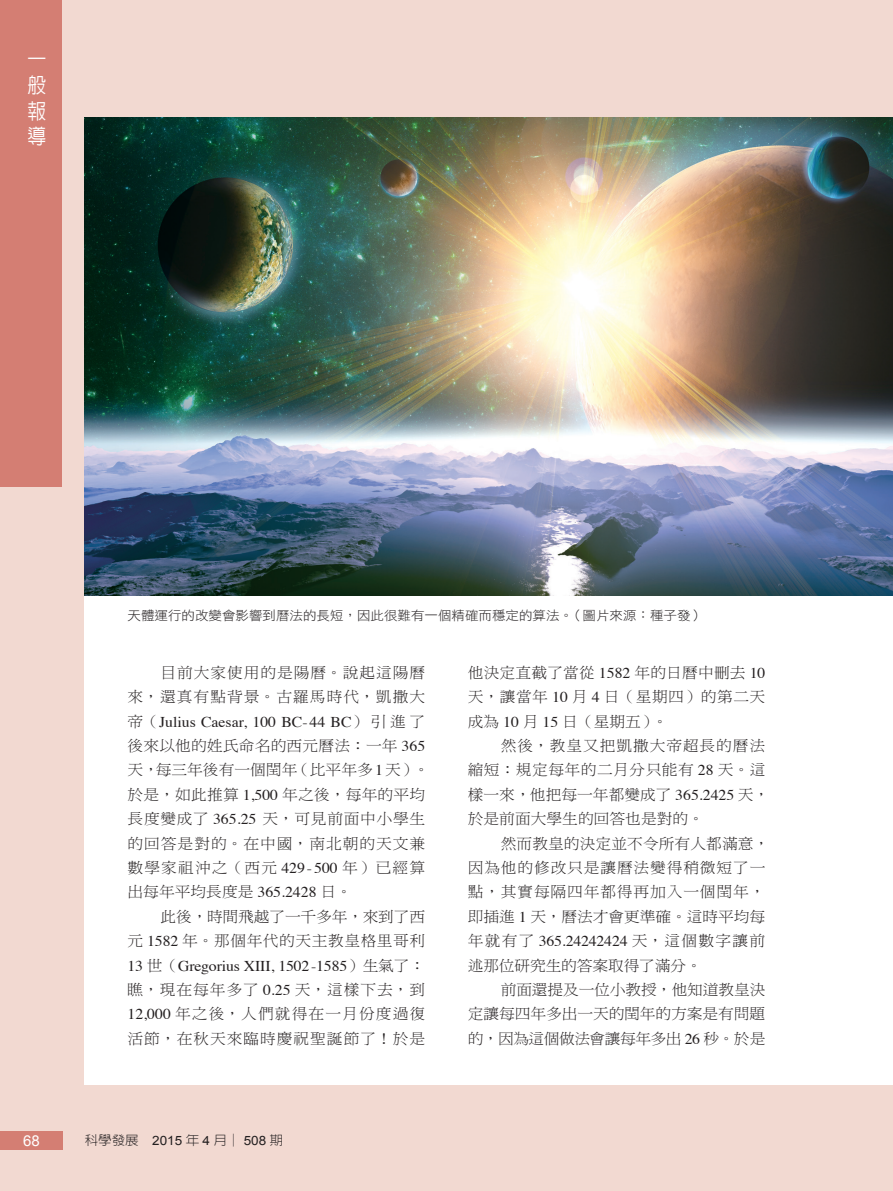
<style>
.page{position:relative;width:893px;height:1191px;background:#f2d9d1}
.page>*{position:absolute;margin:0;border:0;box-sizing:border-box;transform-origin:0 0}
.t1{font:500 21px/25.7px "AR New Hei B5";color:#fff;text-align:justify;scale:.9 1}
.內文{font:15px/24.5px "DF Ming Std W3";letter-spacing:.03em;color:#231f20;text-align:justify;scale:1.05 1}
.內文-2{font:15px/24.5px "DF Ming Std W3";letter-spacing:.005em;color:#231f20;scale:1.05 1}
.左頁碼{font:15px "Arial";color:#fff}
.圖說{font:12.9px "DF Hei Std W3";color:#231f20;scale:1.05 1}
.t2{font:300 12.9px "AR New Hei B5";color:#231f20;scale:1.05 1}
.s1{font-family:"Times"}
.s2{font-family:"Arial";font-weight:400}
</style>
<div class="page">
<div style="left:85px;top:118px;width:808px;height:966px;background:#fff"></div>
<div style="left:0;top:1131px;width:62px;height:18px;background:#d47e73"></div>
<div style="left:0;top:0;width:62px;height:487px;background:#d47e73"></div>
<img style="left:85px;top:118px;width:808px;height:478px">
<h1 class="t1" style="left:28px;top:47px;width:22px">一般報導</h1>
<p class="圖說" style="left:128px;top:608px;width:551px">天體運行的改變會影響到曆法的長短，因此很難有一個精確而穩定的算法。（圖片來源：種子發）</p>
<p class="內文" style="left:128px;top:660px;width:289px;text-align:left;text-indent:33px">目前大家使用的是陽曆。說起這陽曆來，還真有點背景。古羅馬時代，凱撒大帝（<span class="s1">Julius Caesar, 100 BC- 44 BC</span>）引進了後來以他的姓氏命名的西元曆法：一年 <span class="s1">365</span>天，每三年後有一個閏年（比平年多<span class="s1">1</span>天）。於是，如此推算 <span class="s1">1,500</span> 年之後，每年的平均長度變成了 <span class="s1">365.25</span> 天，可見前面中小學生的回答是對的。在中國，南北朝的天文兼數學家祖沖之（西元 <span class="s1">429 - 500</span> 年）已經算出每年平均長度是 <span class="s1">365.2428</span> 日。</p>
<p class="內文" style="left:128px;top:904px;width:285px;text-indent:33px">此後，時間飛越了一千多年，來到了西元 <span class="s1">1582</span> 年。那個年代的天主教皇格里哥利<span class="s1">13</span> 世（<span class="s1">Gregorius XIII, 1502 -1585</span>）生氣了：瞧，現在每年多了 <span class="s1">0.25</span> 天，這樣下去，到<span class="s1">12,000</span> 年之後，人們就得在一月份度過復活節，在秋天來臨時慶祝聖誕節了！於是</p>
<p class="內文" style="left:468px;top:660px;width:285px">他決定直截了當從 <span class="s1">1582</span> 年的日曆中刪去 <span class="s1">10</span>天，讓當年 <span class="s1">10</span> 月 <span class="s1">4</span> 日（星期四）的第二天成為 <span class="s1">10</span> 月 <span class="s1">15</span> 日（星期五）。</p>
<p class="內文" style="left:468px;top:733px;width:289px;text-align:left;text-indent:33px">然後，教皇又把凱撒大帝超長的曆法縮短：規定每年的二月分只能有 <span class="s1">28</span> 天。這樣一來，他把每一年都變成了 <span class="s1">365.2425</span> 天，於是前面大學生的回答也是對的。</p>
<p class="內文-2" style="left:468px;top:831px;width:289px;text-indent:33px">然而教皇的決定並不令所有人都滿意，因為他的修改只是讓曆法變得稍微短了一點，其實每隔四年都得再加入一個閏年，即插進 <span class="s1">1</span> 天，曆法才會更準確。這時平均每年就有了 <span class="s1">365.24242424</span> 天，這個數字讓前述那位研究生的答案取得了滿分。</p>
<p class="內文" style="left:468px;top:977px;width:285px;text-indent:33px">前面還提及一位小教授，他知道教皇決定讓每四年多出一天的閏年的方案是有問題的，因為這個做法會讓每年多出 <span class="s1">26</span> 秒。於是</p>
<p class="左頁碼" style="left:23px;top:1131px;width:18px">68</p>
<p class="t2" style="left:85px;top:1133px;width:190px">科學發展　<span class="s2">2015</span> 年 <span class="s2">4</span> 月│ <span class="s2">508</span> 期</p>
</div>
